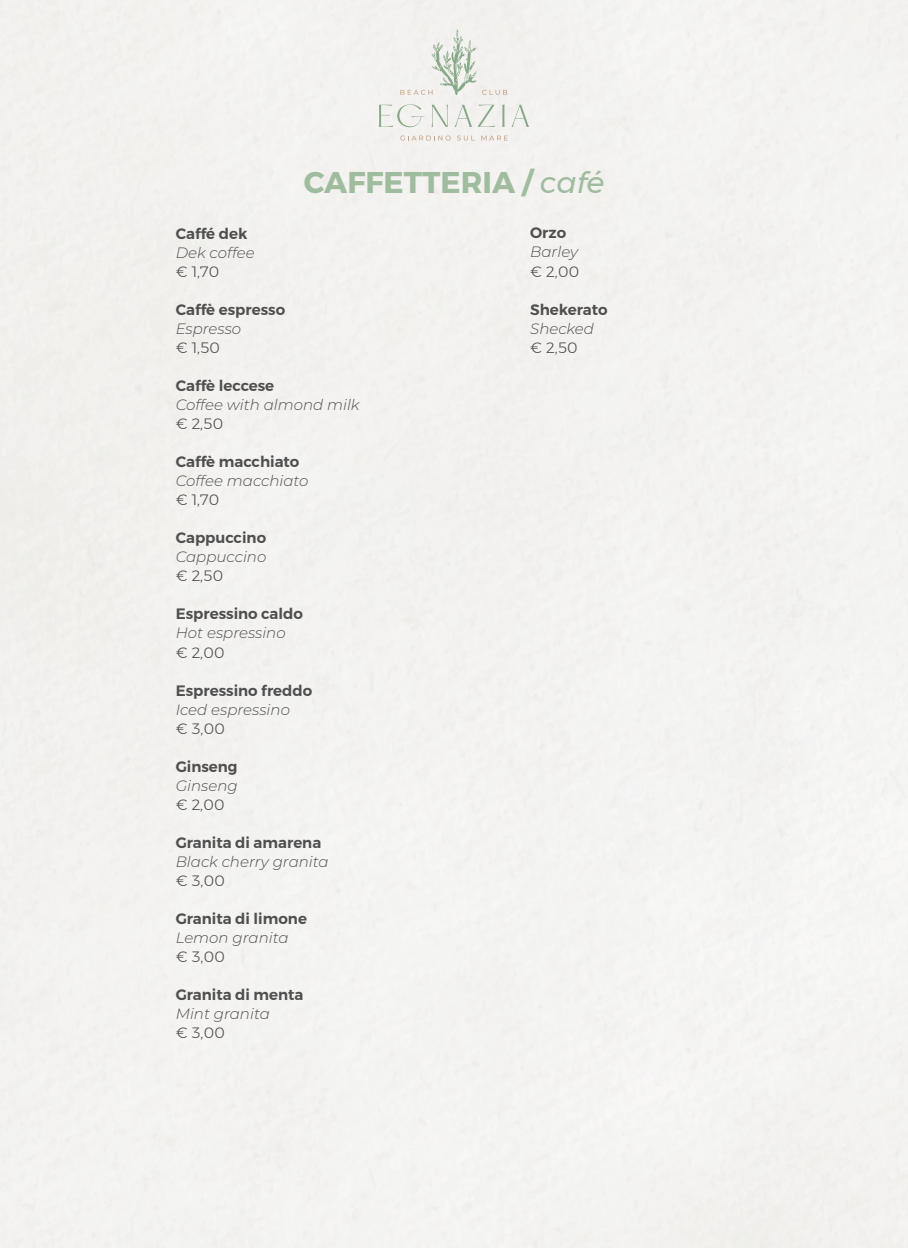
<style>
.page{position:relative;width:908px;height:1248px;background:#fff}
.page>*{position:absolute;margin:0;border:0;box-sizing:border-box;transform-origin:0 0}
.t1{font:700 30px "Montserrat";color:#a0bc9f}
.t2{font:600 15px "Montserrat";color:#504f4f}
.t3{font:italic 300 15px "Montserrat";color:#504f4f}
.t4{font:300 15px "Montserrat";color:#504f4f}
.s1{font-weight:400;font-style:italic}
</style>
<div class="page">
<svg style="left:400px;top:135px;width:50px;height:5px"></svg>
<svg style="left:457px;top:135px;width:17px;height:5px"></svg>
<svg style="left:481px;top:136px;width:26px;height:4px"></svg>
<svg style="left:482px;top:90px;width:25px;height:5px"></svg>
<svg style="left:378px;top:104px;width:46px;height:23px"></svg>
<svg style="left:431px;top:105px;width:17px;height:22px"></svg>
<svg style="left:454px;top:105px;width:41px;height:22px"></svg>
<svg style="left:502px;top:105px;width:2px;height:22px"></svg>
<svg style="left:511px;top:105px;width:18px;height:22px"></svg>
<svg style="left:400px;top:29px;width:76px;height:66px"></svg>
<h1 class="t1" style="left:303px;top:164px;width:302px">CAFFETTERIA / <span class="s1">café</span></h1>
<p class="t2" style="left:176px;top:222px;width:73px">Caffé dek</p>
<p class="t3" style="left:176px;top:243px;width:80px">Dek coffee</p>
<p class="t4" style="left:176px;top:261px;width:45px">€ 1,70</p>
<p class="t2" style="left:176px;top:298px;width:111px">Caffè espresso</p>
<p class="t3" style="left:176px;top:319px;width:67px">Espresso</p>
<p class="t4" style="left:176px;top:337px;width:46px">€ 1,50</p>
<p class="t2" style="left:176px;top:374px;width:100px">Caffè leccese</p>
<p class="t3" style="left:176px;top:395px;width:185px">Coffee with almond milk</p>
<p class="t4" style="left:176px;top:413px;width:49px">€ 2,50</p>
<p class="t2" style="left:176px;top:450px;width:125px">Caffè macchiato</p>
<p class="t3" style="left:176px;top:471px;width:134px">Coffee macchiato</p>
<p class="t4" style="left:176px;top:489px;width:45px">€ 1,70</p>
<p class="t2" style="left:176px;top:526px;width:92px">Cappuccino</p>
<p class="t3" style="left:176px;top:547px;width:92px">Cappuccino</p>
<p class="t4" style="left:176px;top:565px;width:49px">€ 2,50</p>
<p class="t2" style="left:176px;top:602px;width:129px">Espressino caldo</p>
<p class="t3" style="left:176px;top:623px;width:111px">Hot espressino</p>
<p class="t4" style="left:176px;top:641px;width:50px">€ 2,00</p>
<p class="t2" style="left:176px;top:678px;width:138px">Espressino freddo</p>
<p class="t3" style="left:176px;top:699px;width:116px">Iced espressino</p>
<p class="t4" style="left:176px;top:717px;width:51px">€ 3,00</p>
<p class="t2" style="left:176px;top:754px;width:63px">Ginseng</p>
<p class="t3" style="left:176px;top:775px;width:64px">Ginseng</p>
<p class="t4" style="left:176px;top:793px;width:50px">€ 2,00</p>
<p class="t2" style="left:176px;top:830px;width:147px">Granita di amarena</p>
<p class="t3" style="left:176px;top:851px;width:154px">Black cherry granita</p>
<p class="t4" style="left:176px;top:869px;width:51px">€ 3,00</p>
<p class="t2" style="left:176px;top:906px;width:133px">Granita di limone</p>
<p class="t3" style="left:176px;top:927px;width:114px">Lemon granita</p>
<p class="t4" style="left:176px;top:945px;width:51px">€ 3,00</p>
<p class="t2" style="left:176px;top:982px;width:129px">Granita di menta</p>
<p class="t3" style="left:176px;top:1003px;width:96px">Mint granita</p>
<p class="t4" style="left:176px;top:1021px;width:51px">€ 3,00</p>
<p class="t2" style="left:530px;top:221px;width:37px">Orzo</p>
<p class="t3" style="left:530px;top:242px;width:49px">Barley</p>
<p class="t4" style="left:530px;top:260px;width:50px">€ 2,00</p>
<p class="t2" style="left:530px;top:297px;width:79px">Shekerato</p>
<p class="t3" style="left:530px;top:318px;width:65px">Shecked</p>
<p class="t4" style="left:530px;top:336px;width:49px">€ 2,50</p>
</div>
